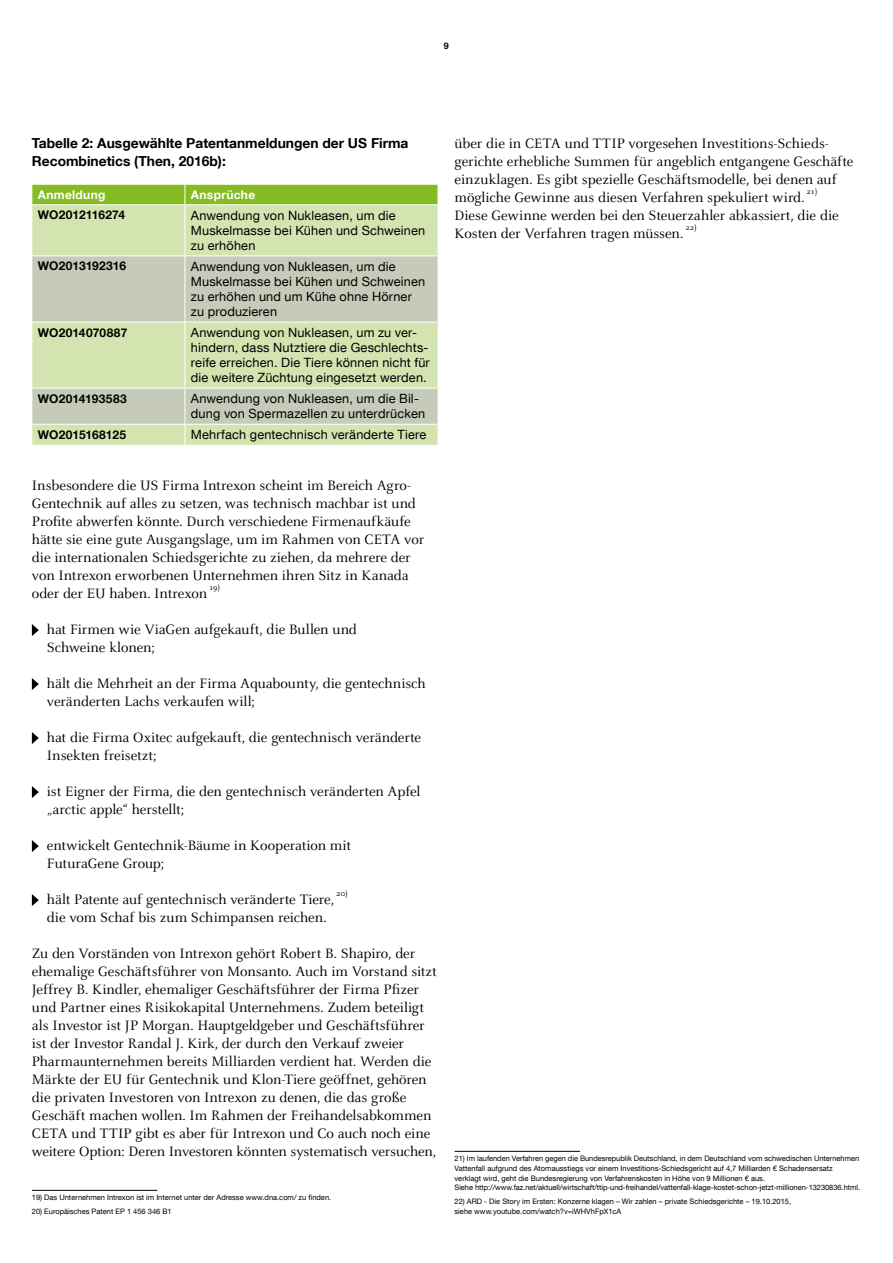
<style>
.page{position:relative;width:893px;height:1263px;background:#fff}
.page>*{position:absolute;margin:0;border:0;box-sizing:border-box;transform-origin:0 0}
.t1{font:15px/18px "Celeste";letter-spacing:-.01em;color:#000}
.t2{font:700 13.8px/18px "Helvetica Neue LT Com";color:#000}
.t3{font:12.75px/15px "Helvetica Neue LT Com";letter-spacing:.015em;color:#000}
.t4{font:700 12px "Helvetica Neue LT Com";letter-spacing:.005em;color:#000}
.t5{font:700 12px "Helvetica Neue LT Com";letter-spacing:.025em;color:#fff}
.t6{font:700 9px "Helvetica Neue LT Com";color:#000}
.t7{font:8.7px "Celeste";letter-spacing:-.005em;color:#000}
.t8{font:7.5px/9.8px "Helvetica Neue LT Com";color:#000}
</style>
<div class="page">
<svg style="left:32px;top:624px;width:7px;height:12px"></svg>
<svg style="left:32px;top:678px;width:7px;height:12px"></svg>
<svg style="left:32px;top:732px;width:7px;height:12px"></svg>
<svg style="left:32px;top:786px;width:7px;height:12px"></svg>
<svg style="left:32px;top:840px;width:7px;height:12px"></svg>
<svg style="left:32px;top:894px;width:7px;height:12px"></svg>
<hr style="left:32px;top:1190px;width:125px;height:1px;background:#000">
<hr style="left:455px;top:1151px;width:125px;height:1px;background:#000">
<div style="left:32px;top:205px;width:406px;height:240px;background:#d4e4b0"></div>
<svg style="left:32px;top:256px;width:406px;height:168px;background:#ccd4b6"></svg>
<hr style="left:31px;top:255px;width:154px;height:1px;background:#fff">
<hr style="left:185px;top:255px;width:253px;height:1px;background:#fff">
<hr style="left:31px;top:322px;width:154px;height:1px;background:#fff">
<hr style="left:31px;top:388px;width:154px;height:1px;background:#fff">
<hr style="left:31px;top:424px;width:154px;height:1px;background:#fff">
<hr style="left:185px;top:205px;width:1px;height:50px;background:#fff">
<hr style="left:185px;top:256px;width:1px;height:66px;background:#fff">
<hr style="left:185px;top:322px;width:253px;height:1px;background:#fff">
<hr style="left:185px;top:322px;width:1px;height:66px;background:#fff">
<hr style="left:185px;top:388px;width:253px;height:1px;background:#fff">
<hr style="left:185px;top:388px;width:1px;height:36px;background:#fff">
<hr style="left:185px;top:424px;width:253px;height:1px;background:#fff">
<svg style="left:185px;top:425px;width:1px;height:20px"></svg>
<svg style="left:31px;top:184px;width:407px;height:21px;background:#8ec133"></svg>
<p class="t6" style="left:444px;top:40px;width:7px">9</p>
<p class="t2" style="left:32px;top:134px;width:378px">Tabelle 2: Ausgewählte Patentanmeldungen der US Firma<br>Recombinetics (Then, 2016b):</p>
<p class="t5" style="left:38px;top:187px;width:69px">Anmeldung</p>
<p class="t5" style="left:191px;top:187px;width:66px">Ansprüche</p>
<p class="t4" style="left:38px;top:207px;width:89px">WO2012116274</p>
<p class="t3" style="left:191px;top:208px;width:236px">Anwendung von Nukleasen, um die<br>Muskelmasse bei Kühen und Schweinen zu erhöhen</p>
<p class="t4" style="left:38px;top:259px;width:90px">WO2013192316</p>
<p class="t3" style="left:191px;top:259px;width:236px">Anwendung von Nukleasen, um die<br>Muskelmasse bei Kühen und Schweinen zu erhöhen und um Kühe ohne Hörner zu produzieren</p>
<p class="t4" style="left:38px;top:325px;width:91px">WO2014070887</p>
<p class="t3" style="left:191px;top:325px;width:240px">Anwendung von Nukleasen, um zu ver&shy;hindern, dass Nutztiere die Geschlechts&shy;reife erreichen. Die Tiere können nicht für die weitere Züchtung eingesetzt werden.</p>
<p class="t4" style="left:38px;top:391px;width:90px">WO2014193583</p>
<p class="t3" style="left:191px;top:391px;width:236px">Anwendung von Nukleasen, um die Bil&shy;dung von Spermazellen zu unterdrücken</p>
<p class="t4" style="left:38px;top:427px;width:90px">WO2015168125</p>
<p class="t3" style="left:191px;top:427px;width:237px">Mehrfach gentechnisch veränderte Tiere</p>
<p class="t1" style="left:455px;top:135px;width:401px">über die in CETA und TTIP vorgesehen Investitions-Schieds&shy;gerichte erhebliche Summen für angeblich entgangene Geschäfte einzuklagen. Es gibt spezielle Geschäftsmodelle, bei denen auf mögliche Gewinne aus diesen Verfahren spekuliert wird.</p>
<p class="t7" style="left:806px;top:186px;width:12px">21)</p>
<p class="t1" style="left:455px;top:207px;width:386px">Diese Gewinne werden bei den Steuerzahler abkassiert, die die<br>Kosten der Verfahren tragen müssen.</p>
<p class="t7" style="left:685px;top:222px;width:13px">22)</p>
<p class="t1" style="left:32px;top:477px;width:394px">Insbesondere die US Firma Intrexon scheint im Bereich Agro-Gentechnik auf alles zu setzen, was technisch machbar ist und Profite abwerfen könnte. Durch verschiedene Firmenaufkäufe hätte sie eine gute Ausgangslage, um im Rahmen von CETA vor die internationalen Schiedsgerichte zu ziehen, da mehrere der von Intrexon erworbenen Unternehmen ihren Sitz in Kanada oder der EU haben. Intrexon</p>
<p class="t7" style="left:209px;top:582px;width:13px">19)</p>
<p class="t1" style="left:47px;top:621px;width:312px">hat Firmen wie ViaGen aufgekauft, die Bullen und<br>Schweine klonen;</p>
<p class="t1" style="left:47px;top:675px;width:380px">hält die Mehrheit an der Firma Aquabounty, die gentechnisch veränderten Lachs verkaufen will;</p>
<p class="t1" style="left:47px;top:729px;width:376px">hat die Firma Oxitec aufgekauft, die gentechnisch veränderte<br>Insekten freisetzt;</p>
<p class="t1" style="left:47px;top:783px;width:375px">ist Eigner der Firma, die den gentechnisch veränderten Apfel „arctic apple“ herstellt;</p>
<p class="t1" style="left:47px;top:837px;width:306px">entwickelt Gentechnik-Bäume in Kooperation mit<br>FuturaGene Group;</p>
<p class="t1" style="left:47px;top:891px;width:289px">hält Patente auf gentechnisch veränderte Tiere,</p>
<p class="t7" style="left:336px;top:888px;width:13px">20)</p>
<p class="t1" style="left:47px;top:909px;width:281px">die vom Schaf bis zum Schimpansen reichen.</p>
<p class="t1" style="left:32px;top:945px;width:407px">Zu den Vorständen von Intrexon gehört Robert B. Shapiro, der ehemalige Geschäftsführer von Monsanto. Auch im Vorstand sitzt Jeffrey B. Kindler, ehemaliger Geschäftsführer der Firma Pfizer und Partner eines Risikokapital Unternehmens. Zudem beteiligt als Investor ist JP Morgan. Hauptgeldgeber und Geschäftsführer ist der Investor Randal J. Kirk, der durch den Verkauf zweier Pharmaunternehmen bereits Milliarden verdient hat. Werden die Märkte der EU für Gentechnik und Klon-Tiere geöffnet, gehören die privaten Investoren von Intrexon zu denen, die das große Geschäft machen wollen. Im Rahmen der Freihandelsabkommen CETA und TTIP gibt es aber für Intrexon und Co auch noch eine weitere Option: Deren Investoren könnten systematisch versuchen,</p>
<p class="t8" style="left:32px;top:1192px;width:301px">19) Das Unternehmen Intrexon ist im Internet unter der Adresse www.dna.com/ zu finden.</p>
<p class="t8" style="left:32px;top:1206px;width:141px">20) Europäisches Patent EP 1 456 346 B1</p>
<p class="t8" style="left:455px;top:1153px;width:407px">21) Im laufenden Verfahren gegen die Bundesrepublik Deutschland, in dem Deutschland vom schwedischen Unternehmen Vattenfall aufgrund des Atomausstiegs vor einem Investitions-Schiedsgericht auf 4,7 Milliarden € Schadensersatz verklagt wird, geht die Bundesregierung von Verfahrenskosten in Höhe von 9 Millionen € aus.<br>Siehe http://www.faz.net/aktuell/wirtschaft/ttip-und-freihandel/vattenfall-klage-kostet-schon-jetzt-millionen-13230836.html.</p>
<p class="t8" style="left:455px;top:1196px;width:338px">22) ARD - Die Story im Ersten: Konzerne klagen – Wir zahlen – private Schiedsgerichte – 19.10.2015, siehe www.youtube.com/watch?v=iWHVhFpX1cA</p>
</div>
